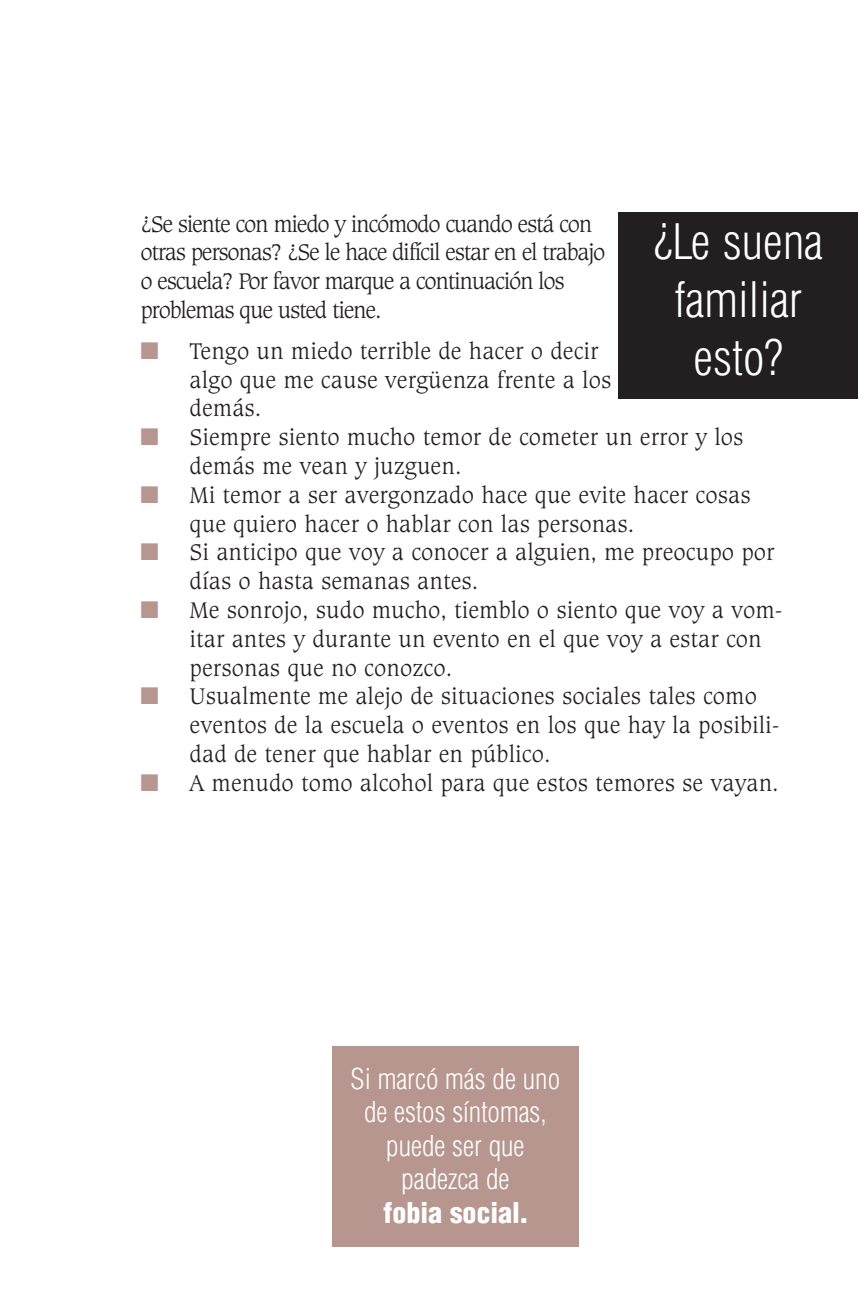
<style>
.page{position:relative;width:859px;height:1292px;background:#fff}
.page>*{position:absolute;margin:0;border:0;box-sizing:border-box;transform-origin:0 0}
.t1{font:300 condensed 48px/57.6px "Swiss 721 BT";color:#fff;text-align:center}
.t2{font:300 condensed 28px/33.6px "Helvetica";color:#fff;text-align:center}
.t3{font:300 24px/28.8px "Caxton BT";color:#231f20}
.t4{font:300 24px/28.8px "Caxton BT";letter-spacing:-.055em;color:#231f20}
.s1{color:#b6968e}
.s2{font-weight:900}
.s3{font-family:"Swiss 721 BT";font-weight:900}
</style>
<div class="page">
<div style="left:618px;top:212px;width:239px;height:186px;background:#231f20"></div>
<div style="left:332px;top:1046px;width:246px;height:201px;background:#b6968e"></div>
<p class="t4" style="left:140px;top:211px;width:466px">¿Se siente con miedo y incómodo cuando está con otras personas? ¿Se le hace difícil estar en el trabajo o escuela? Por favor marque a continuación los problemas que usted tiene.</p>
<p class="t3" style="left:189px;top:338px;width:423px;text-indent:-49px"><span class="s1">■</span> Tengo un miedo terrible de hacer o decir algo que me cause vergüenza frente a los demás.</p>
<p class="t3" style="left:189px;top:425px;width:555px;text-indent:-49px"><span class="s1">■</span> Siempre siento mucho temor de cometer un error y los demás me vean y juzguen.</p>
<p class="t3" style="left:189px;top:482px;width:562px;text-indent:-49px"><span class="s1">■</span> Mi temor a ser avergonzado hace que evite hacer cosas que quiero hacer o hablar con las personas.</p>
<p class="t3" style="left:189px;top:540px;width:586px;text-indent:-49px"><span class="s1">■</span> Si anticipo que voy a conocer a alguien, me preocupo por días o hasta semanas antes.</p>
<p class="t3" style="left:189px;top:597px;width:594px;text-indent:-49px"><span class="s1">■</span> Me sonrojo, sudo mucho, tiemblo o siento que voy a vom&shy;itar antes y durante un evento en el que voy a estar con personas que no conozco.</p>
<p class="t3" style="left:189px;top:684px;width:591px;text-indent:-49px"><span class="s1">■</span> Usualmente me alejo de situaciones sociales tales como eventos de la escuela o eventos en los que hay la posibili&shy;dad de tener que hablar en público.</p>
<p class="t3" style="left:140px;top:770px;width:639px"><span class="s1">■</span> A menudo tomo alcohol para que estos temores se vayan.</p>
<h1 class="t1" style="left:653px;top:217px;width:171px">¿Le suena familiar esto?</h1>
<p class="t2" style="left:350px;top:1064px;width:211px">Si marcó más de uno de estos síntomas, puede ser que padezca de<br><span class="s2">fobia social</span><span class="s3">.</span></p>
</div>
